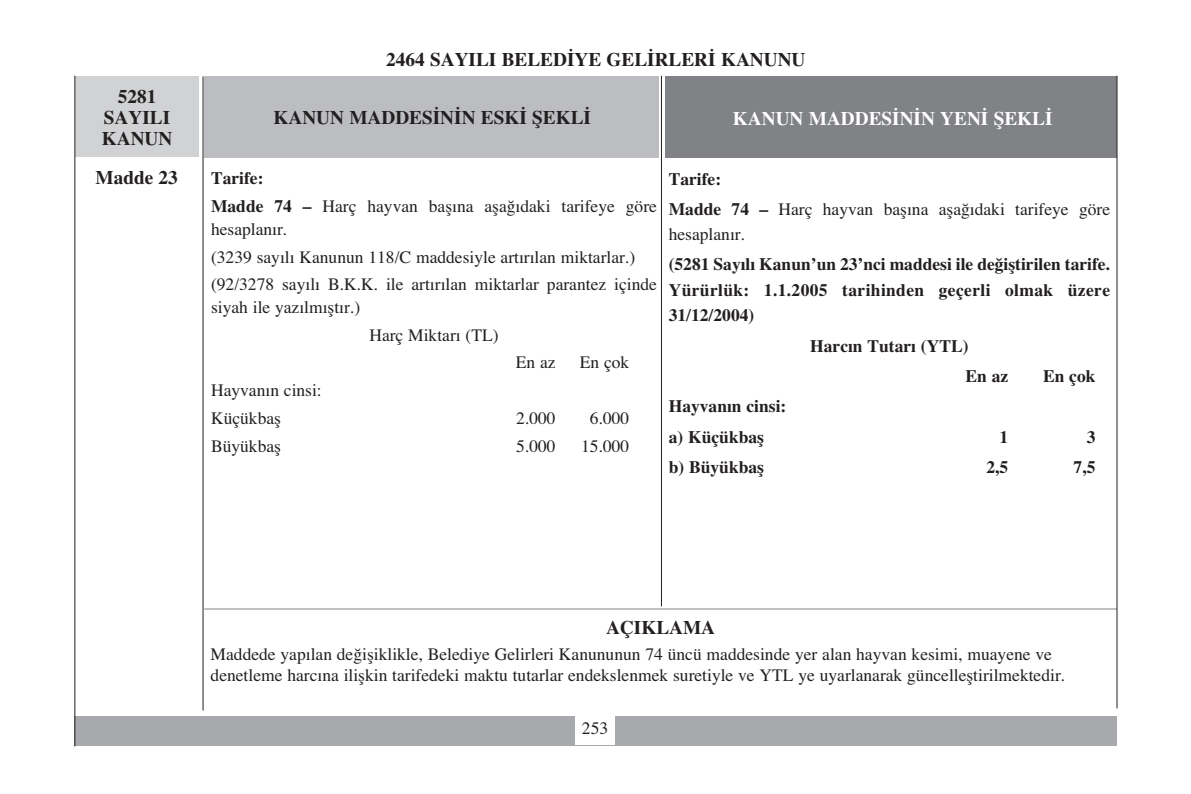
<style>
.page{position:relative;width:1191px;height:794px;background:#fff}
.page>*{position:absolute;margin:0;border:0;box-sizing:border-box;transform-origin:0 0}
.t1{font:700 19.25px/21px "Times Kill";color:#231f20;text-align:center}
.t2{font:700 19.25px "Times Kill";color:#fff}
.t3{font:17.5px/27.7px "Times Kill";color:#231f20}
.t4{font:700 17.5px/25.4px "Times Kill";color:#231f20}
.s1{font-weight:700}
</style>
<div class="page">
<div style="left:666px;top:76px;width:451px;height:82px;background:#808285"></div>
<div style="left:204px;top:76px;width:455px;height:81px;background:#bcbdc0"></div>
<div style="left:75px;top:76px;width:123px;height:81px;background:#d1d2d4"></div>
<hr style="left:661px;top:76px;width:1px;height:530px;background:#231f20">
<div style="left:75px;top:716px;width:1042px;height:30px;background:#a8a9ad"></div>
<div style="left:575px;top:710px;width:40px;height:34px;background:#fff"></div>
<hr style="left:204px;top:608px;width:913px;height:1px;background:#808285">
<hr style="left:74px;top:76px;width:1px;height:670px;background:#231f20">
<hr style="left:1116px;top:76px;width:1px;height:632px;background:#231f20">
<hr style="left:203px;top:76px;width:1px;height:634px;background:#231f20">
<p class="t1" style="left:102px;top:86px;width:72px">5281<br>SAYILI<br>KANUN</p>
<p class="t1" style="left:386px;top:48px;width:421px">2464 SAYILI BELED‹YE GEL‹RLER‹ KANUNU</p>
<p class="t1" style="left:273px;top:107px;width:319px">KANUN MADDES‹N‹N ESK‹ fiEKL‹</p>
<p class="t2" style="left:733px;top:107px;width:321px">KANUN MADDES‹N‹N YEN‹ fiEKL‹</p>
<p class="t1" style="left:96px;top:167px;width:84px">Madde 23</p>
<p class="t3" style="left:668px;top:164px;width:443px;line-height:30.3px"><span class="s1">Tarife:<br>Madde 74 –</span> Harç hayvan bafl›na afla¤›daki tarifeye göre</p>
<p class="t3" style="left:668px;top:220px;width:78px">hesaplan›r.</p>
<p class="t4" style="left:668px;top:252px;width:443px;text-align:justify">(5281 Say›l› Kanun’un 23’nci maddesi ile de¤ifltirilen tarife.<br>Yürürlük: 1.1.2005 tarihinden geçerli olmak üzere 31/12/2004)</p>
<p class="t4" style="left:965px;top:330px;width:44px;line-height:30.3px;text-indent:-155px">Harc›n Tutar› (YTL)<br>En az</p>
<p class="t3" style="left:211px;top:164px;width:447px"><span class="s1">Tarife:<br>Madde 74 –</span> Harç hayvan bafl›na afla¤›daki tarifeye göre</p>
<p class="t3" style="left:211px;top:215px;width:447px">hesaplan›r.<br>(3239 say›l› Kanunun 118/C maddesiyle art›r›lan miktarlar.) (92/3278 say›l› B.K.K. ile art›r›lan miktarlar parantez içinde</p>
<p class="t3" style="left:211px;top:293px;width:151px">siyah ile yaz›lm›flt›r.)</p>
<p class="t3" style="left:369px;top:321px;width:131px">Harç Miktar› (TL)</p>
<p class="t3" style="left:516px;top:348px;width:41px">En az</p>
<p class="t3" style="left:580px;top:348px;width:51px">En çok</p>
<p class="t3" style="left:211px;top:376px;width:112px">Hayvan›n cinsi:<br>Küçükbafl</p>
<p class="t4" style="left:1043px;top:363px;width:54px">En çok</p>
<p class="t4" style="left:668px;top:391px;width:119px;line-height:30.3px">Hayvan›n cinsi: a) Küçükbafl</p>
<p class="t3" style="left:516px;top:404px;width:41px">2.000</p>
<p class="t3" style="left:590px;top:404px;width:41px">6.000</p>
<p class="t4" style="left:999px;top:424px;width:10px">1</p>
<p class="t4" style="left:1086px;top:424px;width:10px">3</p>
<p class="t3" style="left:211px;top:432px;width:71px">Büyükbafl</p>
<p class="t3" style="left:516px;top:432px;width:41px">5.000</p>
<p class="t3" style="left:581px;top:432px;width:50px">15.000</p>
<p class="t4" style="left:668px;top:454px;width:97px">b) Büyükbafl</p>
<p class="t4" style="left:986px;top:454px;width:23px">2,5</p>
<p class="t4" style="left:1073px;top:454px;width:23px">7,5</p>
<p class="t1" style="left:606px;top:617px;width:111px">AÇIKLAMA</p>
<p class="t3" style="left:211px;top:643px;width:856px;line-height:21px">Maddede yap›lan de¤ifliklikle, Belediye Gelirleri Kanununun 74 üncü maddesinde yer alan hayvan kesimi, muayene ve denetleme harc›na iliflkin tarifedeki maktu tutarlar endekslenmek suretiyle ve YTL ye uyarlanarak güncellefltirilmektedir.</p>
<p class="t3" style="left:582px;top:714px;width:28px">253</p>
</div>
